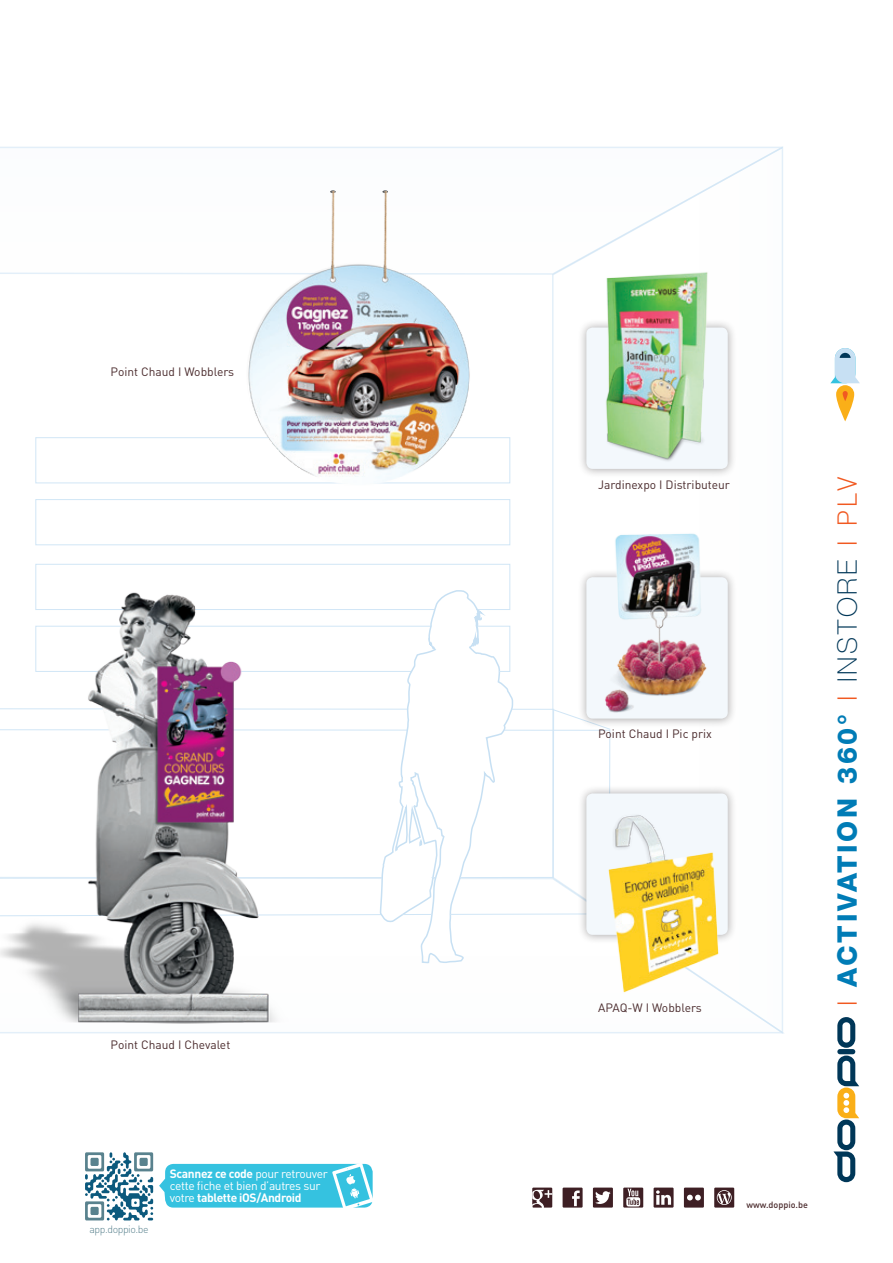
<style>
.page{position:relative;width:893px;height:1263px;background:#fff}
.page>*{position:absolute;margin:0;border:0;box-sizing:border-box;transform-origin:0 0}
.t1{font:800 27px "Helvetica Neue LT Std";letter-spacing:.1em;color:#007cb6}
.t2{font:12px "DIN";color:#4b2c2e}
.t3{font:12px/12px "DIN";letter-spacing:-.03em;color:#fff}
.t4{font:300 10.5px "DIN";letter-spacing:-.04em;color:#59828e}
.t5{font:500 9px "DIN";color:#4b2c2e}
.s1{font-weight:700}
.s2{font-family:"DIN";font-weight:300;color:#f15921}
.s3{font-weight:100;color:#003758}
</style>
<div class="page">
<svg style="left:0;top:1032px;width:551px;height:2px"></svg>
<svg style="left:0;top:147px;width:551px;height:128px"></svg>
<svg style="left:551px;top:146px;width:233px;height:888px"></svg>
<div style="left:35px;top:499px;width:475px;height:46px;border:1px solid #d1e6f6"></div>
<svg style="left:35px;top:564px;width:476px;height:46px"></svg>
<div style="left:35px;top:437px;width:475px;height:46px;border:1px solid #d1e6f6"></div>
<svg style="left:330px;top:190px;width:6px;height:2px"></svg>
<svg style="left:382px;top:190px;width:6px;height:2px"></svg>
<img style="left:209px;top:192px;width:271px;height:292px">
<svg style="left:378px;top:589px;width:136px;height:375px"></svg>
<svg style="left:449px;top:708px;width:162px;height:207px"></svg>
<svg style="left:477px;top:625px;width:34px;height:47px"></svg>
<hr style="left:402px;top:914px;width:30px;height:1px;background:#d1e6f6">
<svg style="left:836px;top:385px;width:18px;height:36px"></svg>
<svg style="left:843px;top:391px;width:5px;height:10px"></svg>
<svg style="left:830px;top:348px;width:30px;height:35px"></svg>
<svg style="left:833px;top:1055px;width:26px;height:127px"></svg>
<svg style="left:837px;top:1017px;width:18px;height:31px"></svg>
<div style="left:837px;top:1049px;width:18px;height:5px;background:#003758;border-radius:3px"></div>
<div style="left:577px;top:568px;width:160px;height:159px;background:#231f20;opacity:.4"></div>
<div style="left:586px;top:577px;width:142px;height:142px;background:#f3f8fc;border-radius:6px"></div>
<div style="left:577px;top:319px;width:160px;height:159px;background:#231f20;opacity:.4"></div>
<div style="left:586px;top:327px;width:142px;height:142px;background:#f3f8fc;border-radius:6px"></div>
<img style="left:594px;top:522px;width:122px;height:197px">
<img style="left:598px;top:266px;width:118px;height:195px">
<img style="left:0;top:584px;width:365px;height:440px">
<div style="left:577px;top:784px;width:160px;height:160px;background:#231f20;opacity:.4"></div>
<div style="left:586px;top:793px;width:142px;height:142px;background:#f3f8fc;border-radius:6px"></div>
<img style="left:597px;top:803px;width:132px;height:199px">
<svg style="left:85px;top:1152px;width:68px;height:68px"></svg>
<svg style="left:159px;top:1163px;width:214px;height:45px;background:#4bc8e3"></svg>
<svg style="left:563px;top:1187px;width:20px;height:20px"></svg>
<svg style="left:623px;top:1187px;width:20px;height:20px"></svg>
<svg style="left:654px;top:1187px;width:20px;height:20px"></svg>
<svg style="left:684px;top:1187px;width:20px;height:20px"></svg>
<div style="left:593px;top:1187px;width:20px;height:20px;background:#3e1f24"></div>
<svg style="left:595px;top:1191px;width:16px;height:13px"></svg>
<svg style="left:532px;top:1187px;width:20px;height:20px"></svg>
<svg style="left:532px;top:1190px;width:20px;height:18px"></svg>
<div style="left:714px;top:1187px;width:20px;height:20px;background:#3e1f24"></div>
<svg style="left:717px;top:1190px;width:15px;height:15px"></svg>
<p class="t2" style="left:111px;top:365px;width:125px">Point Chaud I Wobblers</p>
<p class="t2" style="left:111px;top:1038px;width:121px">Point Chaud I Chevalet</p>
<p class="t4" style="left:90px;top:1222px;width:61px">app.doppio.be</p>
<p class="t3" style="left:170px;top:1167px;width:159px"><span class="s1">Scannez ce code</span> pour retrouver cette fiche et bien d’autres sur votre <span class="s1">tablette iOS/Android</span></p>
<p class="t2" style="left:598px;top:478px;width:133px">Jardinexpo I Distributeur</p>
<p class="t2" style="left:598px;top:726px;width:115px">Point Chaud I Pic prix</p>
<p class="t2" style="left:598px;top:1000px;width:105px">APAQ-W I Wobblers</p>
<h1 class="t1" style="left:831px;top:1007px;width:532px;rotate:-90deg"><span class="s2">I</span> ACTIVATION 360° <span class="s2">I</span> <span class="s3">instore</span> <span class="s2">I plv</span></h1>
<p class="t5" style="left:746px;top:1198px;width:63px">www.doppio.be</p>
</div>
